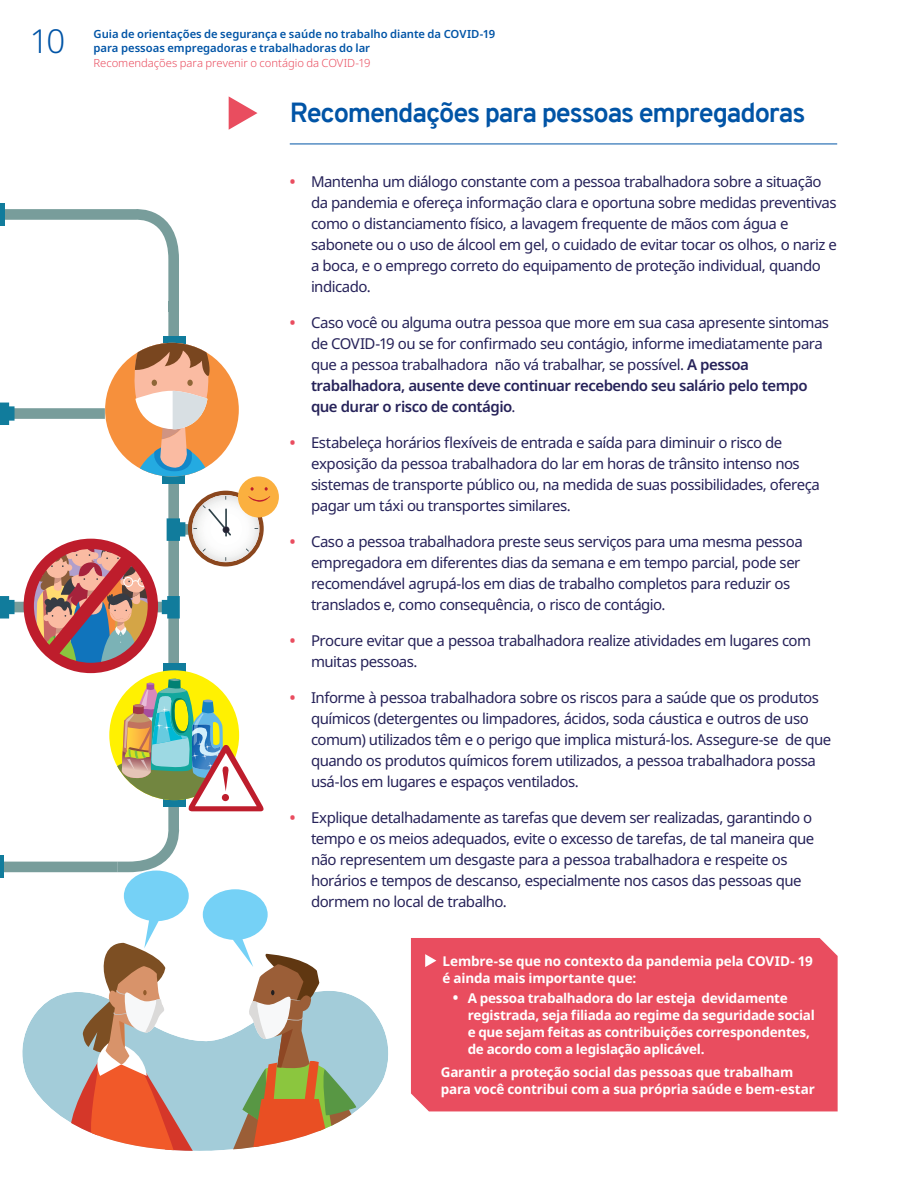
<style>
.page{position:relative;width:918px;height:1188px;background:#fff}
.page>*{position:absolute;margin:0;border:0;box-sizing:border-box;transform-origin:0 0}
.t1{font:300 33px "Noto Sans";color:#0154a6}
.t2{font:700 27px "Overpass";letter-spacing:-.045em;color:#0154a6}
.t3{font:15px/21px "Noto Sans";letter-spacing:-.035em;color:#262259}
.t4{font:700 13.5px/17.1px "Noto Sans";letter-spacing:-.015em;color:#fff}
.t5{font:600 11.25px/14.7px "Noto Sans";color:#0154a6}
.t6{font:300 11.25px "Noto Sans";letter-spacing:-.005em;color:#e94d5f}
.s1{font-weight:700;color:#e94d5f}
.s2{font-weight:600}
.s3{font-size:15px}
</style>
<div class="page">
<hr style="left:290px;top:144px;width:547px;height:1px;background:#0154a6">
<svg style="left:0;top:204px;width:180px;height:669px"></svg>
<div style="left:163px;top:475px;width:22px;height:9px;background:#117c9c"></div>
<hr style="left:0;top:204px;width:4px;height:22px;background:#117c9c">
<div style="left:163px;top:336px;width:23px;height:8px;background:#117c9c"></div>
<svg style="left:0;top:596px;width:15px;height:23px"></svg>
<div style="left:3px;top:408px;width:102px;height:11px;background:#789d9b"></div>
<svg style="left:0;top:403px;width:15px;height:22px"></svg>
<div style="left:238px;top:476px;width:41px;height:41px;background:#fbb03f;border-radius:50%"></div>
<svg style="left:105px;top:343px;width:134px;height:134px"></svg>
<svg style="left:24px;top:487px;width:246px;height:325px"></svg>
<div style="left:222px;top:794px;width:7px;height:7px;background:#be1d2c;border-radius:50%"></div>
<hr style="left:0;top:855px;width:4px;height:23px;background:#117c9c">
<svg style="left:22px;top:992px;width:366px;height:159px;fill:#a3ccd9"></svg>
<svg style="left:70px;top:871px;width:124px;height:280px"></svg>
<svg style="left:203px;top:889px;width:156px;height:262px"></svg>
<svg style="left:229px;top:96px;width:29px;height:34px"></svg>
<div style="left:411px;top:938px;width:427px;height:173px;background:#e94d5f"></div>
<svg style="left:425px;top:954px;width:11px;height:13px"></svg>
<h1 class="t1" style="left:30px;top:18px;width:37px">10</h1>
<p class="t5" style="left:94px;top:27px;width:403px">Guia de orientações de segurança e saúde no trabalho diante da COVID-19 para pessoas empregadoras e trabalhadoras do lar</p>
<p class="t6" style="left:94px;top:55px;width:279px">Recomendações para prevenir o contágio da COVID-19</p>
<h2 class="t2" style="left:290px;top:94px;width:517px">Recomendações para pessoas empregadoras</h2>
<p class="t3" style="left:311px;top:171px;width:528px;text-indent:-21px"><span class="s1">•</span> Mantenha um diálogo constante com a pessoa trabalhadora sobre a situação da pandemia e ofereça informação clara e oportuna sobre medidas preventivas como o distanciamento físico, a lavagem frequente de mãos com água e sabonete ou o uso de álcool em gel, o cuidado de evitar tocar os olhos, o nariz e a boca, e o emprego correto do equipamento de proteção individual, quando indicado.</p>
<p class="t3" style="left:311px;top:312px;width:520px;text-indent:-21px"><span class="s1">•</span> Caso você ou alguma outra pessoa que more em sua casa apresente sintomas de COVID-19 ou se for confirmado seu contágio, informe imediatamente para que a pessoa trabalhadora não vá trabalhar, se possível. <span class="s2">A pessoa trabalhadora, ausente deve continuar recebendo seu salário pelo tempo que durar o risco de contágio</span>.</p>
<p class="t3" style="left:311px;top:432px;width:511px;text-indent:-21px"><span class="s1">•</span> Estabeleça horários flexíveis de entrada e saída para diminuir o risco de exposição da pessoa trabalhadora do lar em horas de trânsito intenso nos sistemas de transporte público ou, na medida de suas possibilidades, ofereça pagar um táxi ou transportes similares.</p>
<p class="t3" style="left:311px;top:531px;width:493px;text-indent:-21px"><span class="s1">•</span> Caso a pessoa trabalhadora preste seus serviços para uma mesma pessoa empregadora em diferentes dias da semana e em tempo parcial, pode ser recomendável agrupá-los em dias de trabalho completos para reduzir os translados e, como consequência, o risco de contágio.</p>
<p class="t3" style="left:311px;top:630px;width:502px;text-indent:-21px"><span class="s1">•</span> Procure evitar que a pessoa trabalhadora realize atividades em lugares com muitas pessoas.</p>
<p class="t3" style="left:311px;top:687px;width:522px;text-indent:-21px"><span class="s1">•</span> Informe à pessoa trabalhadora sobre os riscos para a saúde que os produtos químicos (detergentes ou limpadores, ácidos, soda cáustica e outros de uso comum) utilizados têm e o perigo que implica misturá-los. Assegure-se de que quando os produtos químicos forem utilizados, a pessoa trabalhadora possa usá-los em lugares e espaços ventilados.</p>
<p class="t3" style="left:311px;top:807px;width:505px;text-indent:-21px"><span class="s1">•</span> Explique detalhadamente as tarefas que devem ser realizadas, garantindo o tempo e os meios adequados, evite o excesso de tarefas, de tal maneira que não representem um desgaste para a pessoa trabalhadora e respeite os horários e tempos de descanso, especialmente nos casos das pessoas que dormem no local de trabalho.</p>
<p class="t4" style="left:443px;top:952px;width:372px">Lembre-se que no contexto da pandemia pela COVID- 19 é ainda mais importante que:</p>
<p class="t4" style="left:468px;top:990px;width:349px;text-indent:-15px"><span class="s3">•</span> A pessoa trabalhadora do lar esteja devidamente registrada, seja filiada ao regime da seguridade social e que sejam feitas as contribuições correspondentes, de acordo com a legislação aplicável.</p>
<p class="t4" style="left:441px;top:1064px;width:376px">Garantir a proteção social das pessoas que trabalham para você contribui com a sua própria saúde e bem-estar</p>
</div>
